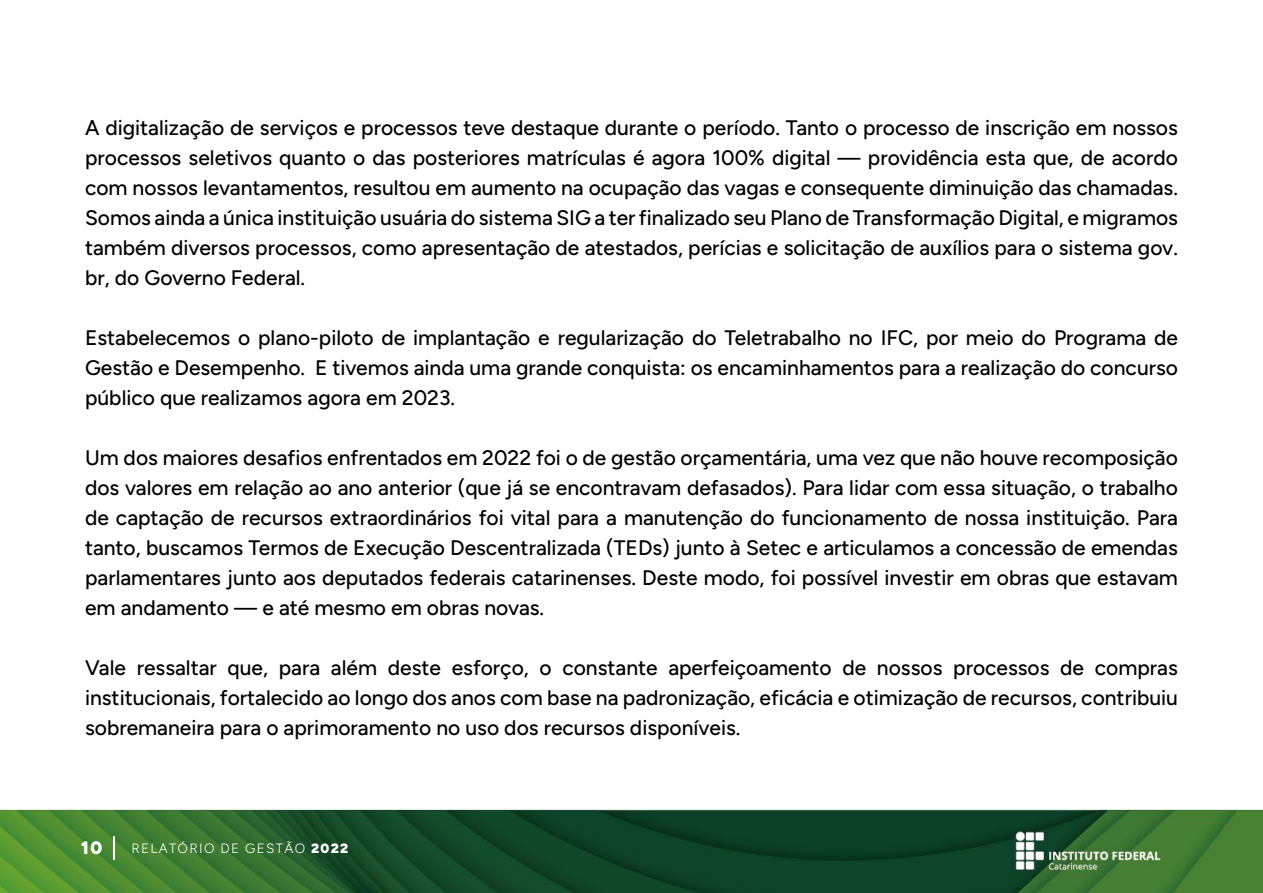
<style>
.page{position:relative;width:1263px;height:893px;background:#fff}
.page>*{position:absolute;margin:0;border:0;box-sizing:border-box;transform-origin:0 0}
.t1{font:300 21px/30px "Figtree";color:#000;text-align:justify}
.t2{font:300 18px "Figtree";color:#fff}
.t3{font:300 13.5px "Figtree";letter-spacing:.1em;color:#fff}
</style>
<div class="page">
<img style="left:0;top:809px;width:1263px;height:84px">
<svg style="left:113px;top:837px;width:1px;height:23px"></svg>
<p class="t1" style="left:85px;top:113px;width:1094px">A digitalização de serviços e processos teve destaque durante o período. Tanto o processo de inscrição em nossos processos seletivos quanto o das posteriores matrículas é agora 100% digital — providência esta que, de acordo com nossos levantamentos, resultou em aumento na ocupação das vagas e consequente diminuição das chamadas.<br>Somos ainda a única instituição usuária do sistema SIG a ter finalizado seu Plano de Transformação Digital, e migramos também diversos processos, como apresentação de atestados, perícias e solicitação de auxílios para o sistema gov. br, do Governo Federal.</p>
<p class="t1" style="left:85px;top:323px;width:1094px">Estabelecemos o plano-piloto de implantação e regularização do Teletrabalho no IFC, por meio do Programa de Gestão e Desempenho. E tivemos ainda uma grande conquista: os encaminhamentos para a realização do concurso público que realizamos agora em 2023.</p>
<p class="t1" style="left:85px;top:443px;width:1094px">Um dos maiores desafios enfrentados em 2022 foi o de gestão orçamentária, uma vez que não houve recomposição dos valores em relação ao ano anterior (que já se encontravam defasados). Para lidar com essa situação, o trabalho de captação de recursos extraordinários foi vital para a manutenção do funcionamento de nossa instituição. Para tanto, buscamos Termos de Execução Descentralizada (TEDs) junto à Setec e articulamos a concessão de emendas parlamentares junto aos deputados federais catarinenses. Deste modo, foi possível investir em obras que estavam em andamento — e até mesmo em obras novas.</p>
<p class="t1" style="left:85px;top:653px;width:1094px">Vale ressaltar que, para além deste esforço, o constante aperfeiçoamento de nossos processos de compras institucionais, fortalecido ao longo dos anos com base na padronização, eficácia e otimização de recursos, contribuiu sobremaneira para o aprimoramento no uso dos recursos disponíveis.</p>
<p class="t2" style="left:81px;top:838px;width:23px">10</p>
<p class="t3" style="left:131px;top:840px;width:218px">RELATÓRIO DE GESTÃO 2022</p>
</div>
